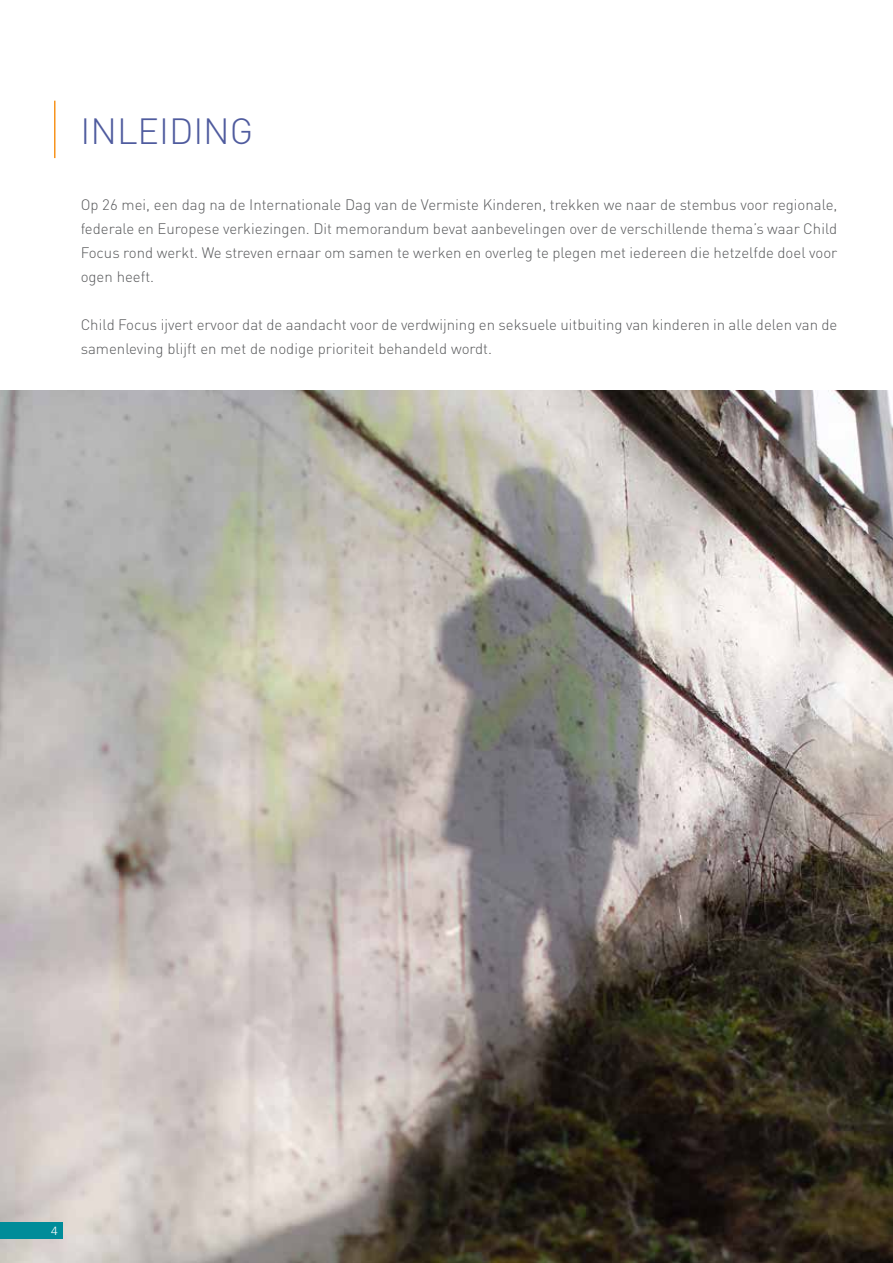
<style>
.page{position:relative;width:893px;height:1263px;background:#fff}
.page>*{position:absolute;margin:0;border:0;box-sizing:border-box;transform-origin:0 0}
.t1{font:300 36px "DIN";color:#4f5b9e}
.t2{font:300 15px/24px "DIN";color:#58595b;text-align:justify}
.t3{font:300 12px "Univers LT Std";color:#fff}
</style>
<div class="page">
<img style="left:0;top:390px;width:893px;height:873px">
<div style="left:0;top:1222px;width:62px;height:17px;background:#008c99"></div>
<hr style="left:54px;top:101px;width:2px;height:57px;background:#f7941e">
<h1 class="t1" style="left:81px;top:109px;width:174px">INLEIDING</h1>
<p class="t2" style="left:81px;top:192px;width:758px">Op 26 mei, een dag na de Internationale Dag van de Vermiste Kinderen, trekken we naar de stembus voor regionale, federale en Europese verkiezingen. Dit memorandum bevat aanbevelingen over de verschillende thema’s waar Child Focus rond werkt. We streven ernaar om samen te werken en overleg te plegen met iedereen die hetzelfde doel voor ogen heeft.</p>
<p class="t2" style="left:81px;top:312px;width:758px">Child Focus ijvert ervoor dat de aandacht voor de verdwijning en seksuele uitbuiting van kinderen in alle delen van de samenleving blijft en met de nodige prioriteit behandeld wordt.</p>
<p class="t3" style="left:51px;top:1224px;width:8px">4</p>
</div>
